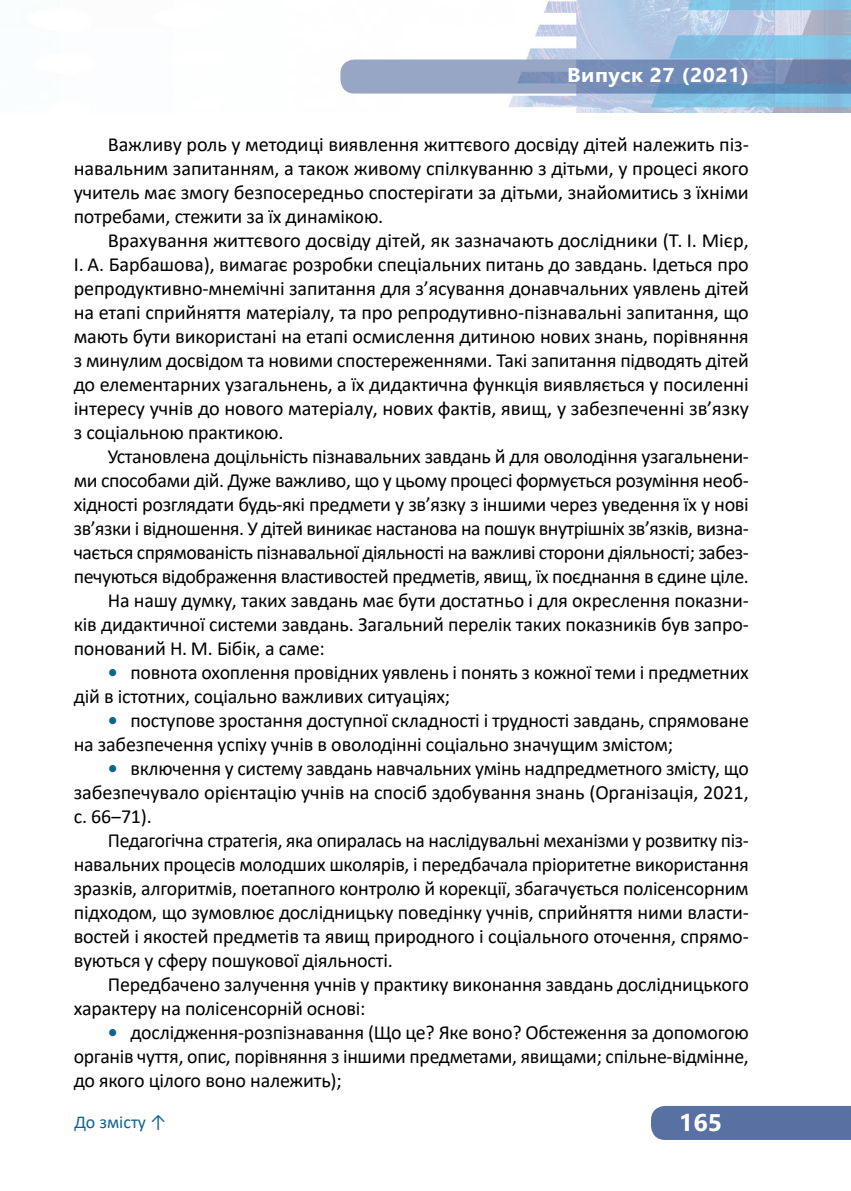
<style>
.page{position:relative;width:851px;height:1191px;background:#fff}
.page>*{position:absolute;margin:0;border:0;box-sizing:border-box;transform-origin:0 0}
.t1{font:700 24px "Segoe UI";color:#fff;scale:1.05 1}
.t2{font:20px/24px "Calibri";letter-spacing:-.01em;color:#000;text-align:justify}
.t3{font:700 20px "Segoe UI";letter-spacing:.025em;color:#fff;scale:1.06 1}
.t4{font:18px "Calibri";color:#0e628e}
.s1{font-weight:700;color:#0e628e}
</style>
<div class="page">
<img style="left:352px;top:0;width:498px;height:113px">
<svg style="left:340px;top:60px;width:510px;height:34px;background:#8197bc"></svg>
<div style="left:651px;top:1106px;width:199px;height:34px;background:#5971a2"></div>
<p class="t3" style="left:567px;top:56px;width:173px">Випуск 27 (2021)</p>
<p class="t2" style="left:74px;top:132px;width:676px;text-indent:34px">Важливу роль у методиці виявлення життєвого досвіду дітей належить піз&shy;навальним запитанням, а також живому спілкуванню з дітьми, у процесі якого учитель має змогу безпосередньо спостерігати за дітьми, знайомитись з їхніми потребами, стежити за їх динамікою.</p>
<p class="t2" style="left:74px;top:228px;width:676px;text-indent:34px">Врахування життєвого досвіду дітей, як зазначають дослідники (Т. І. Мієр, І. А. Барбашова), вимагає розробки спеціальних питань до завдань. Ідеться про репродуктивно-мнемічні запитання для з’ясування донавчальних уявлень дітей на етапі сприйняття матеріалу, та про репродутивно-пізнавальні запитання, що мають бути використані на етапі осмислення дитиною нових знань, порівняння з минулим досвідом та новими спостереженнями. Такі запитання підводять дітей до елементарних узагальнень, а їх дидактична функція виявляється у посиленні інтересу учнів до нового матеріалу, нових фактів, явищ, у забезпеченні зв’язку з соціальною практикою.</p>
<p class="t2" style="left:108px;top:444px;width:642px">Установлена доцільність пізнавальних завдань й для оволодіння узагальнени-</p>
<p class="t2" style="left:74px;top:468px;width:676px">ми способами дій. Дуже важливо, що у цьому процесі формується розуміння необ-</p>
<p class="t2" style="left:74px;top:492px;width:676px">хідності розглядати будь-які предмети у зв’язку з іншими через уведення їх у нові</p>
<p class="t2" style="left:74px;top:516px;width:676px">зв’язки і відношення. У дітей виникає настанова на пошук внутрішніх зв’язків, визна-</p>
<p class="t2" style="left:74px;top:540px;width:676px">чається спрямованість пізнавальної діяльності на важливі сторони діяльності; забез-</p>
<p class="t2" style="left:74px;top:564px;width:676px">печуються відображення властивостей предметів, явищ, їх поєднання в єдине ціле.</p>
<p class="t2" style="left:108px;top:588px;width:642px">На нашу думку, таких завдань має бути достатньо і для окреслення показни-</p>
<p class="t2" style="left:74px;top:612px;width:676px">ків дидактичної системи завдань. Загальний перелік таких показників був запро-</p>
<p class="t2" style="left:74px;top:636px;width:252px">понований Н. М. Бібік, а саме:</p>
<p class="t2" style="left:74px;top:660px;width:676px;text-indent:34px"><span class="s1">•</span> повнота охоплення провідних уявлень і понять з кожної теми і предметних дій в істотних, соціально важливих ситуаціях;</p>
<p class="t2" style="left:74px;top:708px;width:676px;text-indent:34px"><span class="s1">•</span> поступове зростання доступної складності і трудності завдань, спрямоване на забезпечення успіху учнів в оволодінні соціально значущим змістом;</p>
<p class="t2" style="left:74px;top:756px;width:676px;text-indent:34px"><span class="s1">•</span> включення у систему завдань навчальних умінь надпредметного змісту, що забезпечувало орієнтацію учнів на спосіб здобування знань (Організація, 2021, с. 66‒71).</p>
<p class="t2" style="left:74px;top:828px;width:676px;text-indent:34px">Педагогічна стратегія, яка опиралась на наслідувальні механізми у розвитку піз&shy;навальних процесів молодших школярів, і передбачала пріоритетне використання зразків, алгоритмів, поетапного контролю й корекції, збагачується полісенсорним підходом, що зумовлює дослідницьку поведінку учнів, сприйняття ними власти&shy;востей і якостей предметів та явищ природного і соціального оточення, спрямо&shy;вуються у сферу пошукової діяльності.</p>
<p class="t2" style="left:74px;top:972px;width:676px;text-indent:34px">Передбачено залучення учнів у практику виконання завдань дослідницького характеру на полісенсорній основі:</p>
<p class="t2" style="left:74px;top:1020px;width:676px;text-indent:34px"><span class="s1">•</span> дослідження-розпізнавання (Що це? Яке воно? Обстеження за допомогою органів чуття, опис, порівняння з іншими предметами, явищами; спільне-відмінне, до якого цілого воно належить);</p>
<p class="t4" style="left:74px;top:1109px;width:94px">До змісту ↑</p>
<p class="t1" style="left:678px;top:1100px;width:43px">165</p>
</div>
